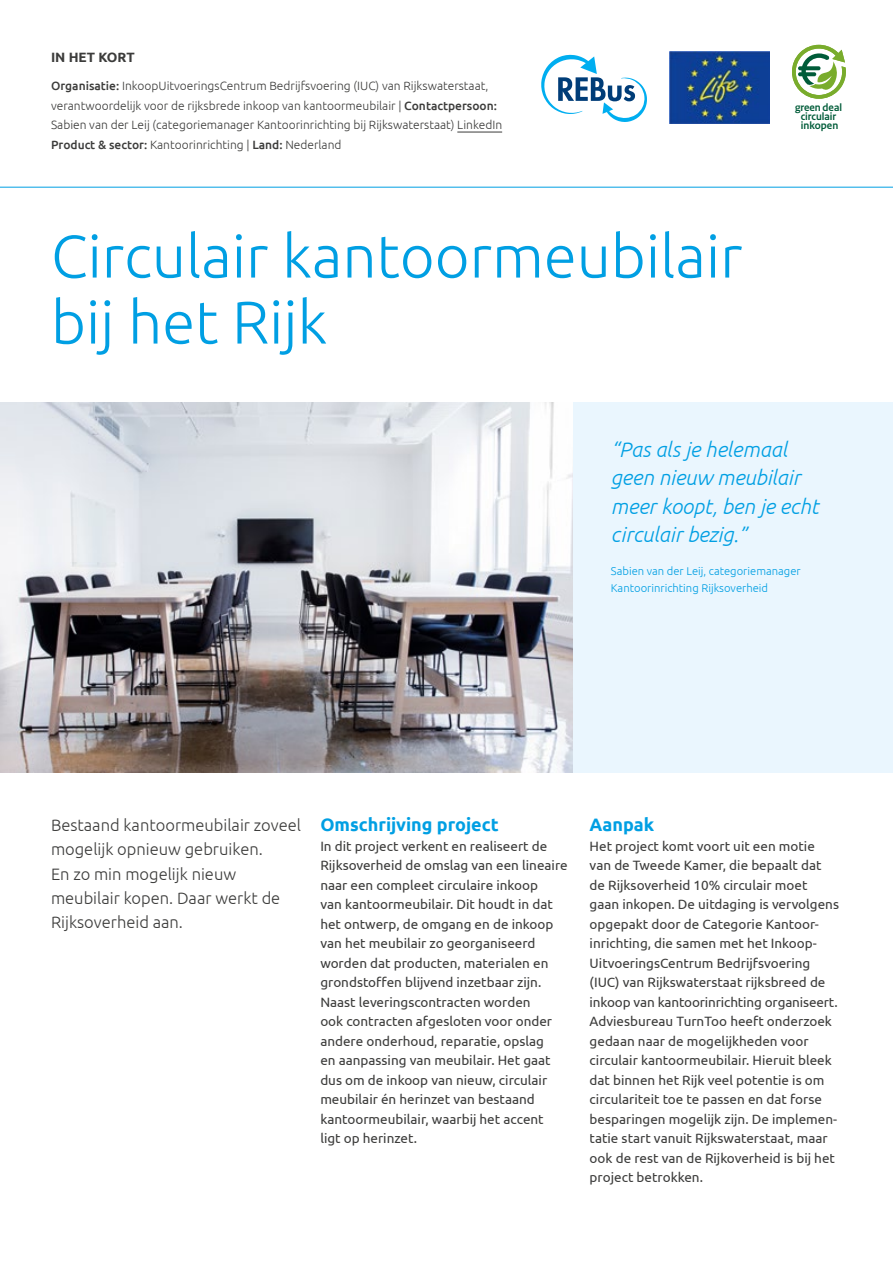
<style>
.page{position:relative;width:893px;height:1263px;background:#fff}
.page>*{position:absolute;margin:0;border:0;box-sizing:border-box;transform-origin:0 0}
.t1{font:300 60px/66px "Ubuntu";color:#009fe3}
.t2{font:italic 300 21px/28.5px "Ubuntu";color:#009fe3}
.t3{font:700 18px "Ubuntu";color:#009fe3}
.t4{font:300 16.5px/24.3px "Ubuntu";color:#3c3c3b}
.t5{font:13.5px/19.5px "Ubuntu";color:#3c3c3b}
.t6{font:700 13.5px "Ubuntu";color:#3c3c3b}
.t7{font:300 12px/19.5px "Ubuntu";color:#3c3c3b}
.t8{font:300 11.25px/16.5px "Ubuntu";color:#009fe3}
.t9{font:700 11.1px/9px "Rijksoverheid Sans";color:#005c39;text-align:center}
.s1{font-weight:500}
</style>
<div class="page">
<hr style="left:0;top:187px;width:893px;height:1px;background:#009fe3">
<svg style="left:792px;top:45px;width:54px;height:54px"></svg>
<img style="left:669px;top:51px;width:101px;height:73px">
<svg style="left:541px;top:54px;width:106px;height:68px"></svg>
<hr style="left:457px;top:132px;width:45px;height:1px;background:#3c3c3b">
<div style="left:573px;top:402px;width:320px;height:371px;background:#eaf6fe"></div>
<img style="left:0;top:402px;width:573px;height:371px">
<p class="t6" style="left:51px;top:49px;width:85px">IN HET KORT</p>
<p class="t7" style="left:51px;top:76px;width:453px"><span class="s1">Organisatie:</span> InkoopUitvoeringsCentrum Bedrijfsvoering (IUC) van Rijkswaterstaat, verantwoordelijk voor de rijksbrede inkoop van kantoormeubilair | <span class="s1">Contactpersoon:<br></span>Sabien van der Leij (categoriemanager Kantoorinrichting bij Rijkswaterstaat) LinkedIn <span class="s1">Product &amp; sector:</span> Kantoorinrichting | <span class="s1">Land:</span> Nederland</p>
<h1 class="t1" style="left:51px;top:222px;width:693px">Circulair kantoormeubilair bij het Rijk</h1>
<p class="t9" style="left:795px;top:103px;width:49px">green deal circulair inkopen</p>
<h2 class="t2" style="left:611px;top:434px;width:209px">“Pas als je helemaal geen nieuw meubilair meer koopt, ben je echt circulair bezig.”</h2>
<p class="t8" style="left:611px;top:563px;width:191px">Sabien van der Leij, categoriemanager<br>Kantoorinrichting Rijksoverheid</p>
<p class="t4" style="left:51px;top:813px;width:251px">Bestaand kantoormeubilair zoveel mogelijk opnieuw gebruiken.<br>En zo min mogelijk nieuw meubilair kopen. Daar werkt de<br>Rijksoverheid aan.</p>
<h3 class="t3" style="left:320px;top:814px;width:180px">Omschrijving project</h3>
<p class="t5" style="left:320px;top:836px;width:249px">In dit project verkent en realiseert de Rijksoverheid de omslag van een lineaire naar een compleet circulaire inkoop<br>van kantoormeubilair. Dit houdt in dat het ontwerp, de omgang en de inkoop van het meubilair zo georganiseerd worden dat producten, materialen en grondstoffen blijvend inzetbaar zijn.<br>Naast leveringscontracten worden<br>ook contracten afgesloten voor onder andere onderhoud, reparatie, opslag<br>en aanpassing van meubilair. Het gaat dus om de inkoop van nieuw, circulair meubilair én herinzet van bestaand kantoormeubilair, waarbij het accent<br>ligt op herinzet.</p>
<h3 class="t3" style="left:590px;top:814px;width:66px">Aanpak</h3>
<p class="t5" style="left:590px;top:836px;width:251px">Het project komt voort uit een motie van de Tweede Kamer, die bepaalt dat de Rijksoverheid 10% circulair moet gaan inkopen. De uitdaging is vervolgens opgepakt door de Categorie Kantoor&shy;inrichting, die samen met het Inkoop-UitvoeringsCentrum Bedrijfsvoering (IUC) van Rijkswaterstaat rijksbreed de inkoop van kantoorinrichting organiseert.<br>Adviesbureau TurnToo heeft onderzoek gedaan naar de mogelijkheden voor circulair kantoormeubilair. Hieruit bleek dat binnen het Rijk veel potentie is om circulariteit toe te passen en dat forse besparingen mogelijk zijn. De implemen&shy;tatie start vanuit Rijkswaterstaat, maar ook de rest van de Rijkoverheid is bij het project betrokken.</p>
</div>
